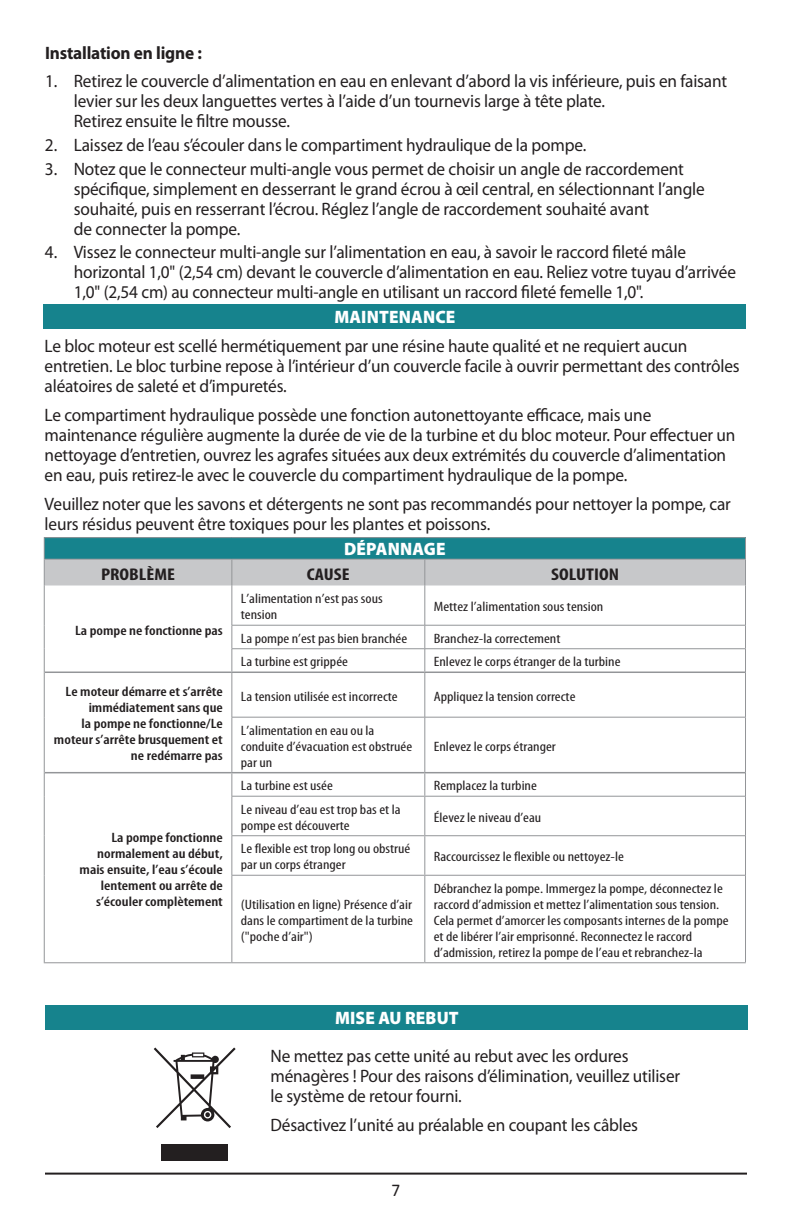
<style>
.page{position:relative;width:792px;height:1224px;background:#fff}
.page>*{position:absolute;margin:0;border:0;box-sizing:border-box;transform-origin:0 0}
.t1{font:18px/20px "Myriad Pro";letter-spacing:-.01em;color:#231f20;scale:.96 1}
.t2{font:900 18px "Myriad Pro";letter-spacing:.01em;color:#fff;scale:.96 1}
.t3{font:700 18px "Myriad Pro";letter-spacing:-.01em;color:#231f20;scale:.96 1}
.t4{font:18px "Calibri";color:#231f20;scale:.96 1}
.t5{font:700 condensed 17px "Myriad Pro";color:#231f20;scale:1.18 1}
.t6{font:condensed 13.6px/16px "Myriad Pro";color:#231f20;scale:1.18 1}
.t7{font:600 condensed 13.6px/16px "Myriad Pro";color:#231f20;text-align:right;scale:1.18 1}
</style>
<div class="page">
<div style="left:44px;top:304px;width:702px;height:24px;background:#16838d"></div>
<div style="left:46px;top:1005px;width:702px;height:25px;background:#16838d"></div>
<div style="left:161px;top:1145px;width:67px;height:16px;background:#231f20"></div>
<svg style="left:154px;top:1048px;width:82px;height:80px"></svg>
<svg style="left:45px;top:586px;width:700px;height:376px"></svg>
<hr style="left:44px;top:537px;width:188px;height:1px;background:#939598">
<hr style="left:232px;top:537px;width:193px;height:1px;background:#939598">
<hr style="left:425px;top:537px;width:321px;height:1px;background:#939598">
<hr style="left:44px;top:586px;width:1px;height:39px;background:#939598">
<svg style="left:44px;top:625px;width:1px;height:47px"></svg>
<hr style="left:44px;top:672px;width:1px;height:45px;background:#939598">
<hr style="left:44px;top:717px;width:1px;height:56px;background:#939598">
<svg style="left:44px;top:773px;width:1px;height:23px"></svg>
<hr style="left:44px;top:796px;width:1px;height:40px;background:#939598">
<hr style="left:232px;top:796px;width:193px;height:1px;background:#939598">
<hr style="left:425px;top:796px;width:320px;height:1px;background:#939598">
<hr style="left:44px;top:836px;width:1px;height:39px;background:#939598">
<hr style="left:232px;top:835px;width:193px;height:1px;background:#939598">
<hr style="left:425px;top:835px;width:320px;height:1px;background:#939598">
<hr style="left:44px;top:875px;width:1px;height:87px;background:#939598">
<hr style="left:232px;top:875px;width:193px;height:1px;background:#939598">
<hr style="left:425px;top:875px;width:320px;height:1px;background:#939598">
<hr style="left:44px;top:962px;width:188px;height:1px;background:#939598">
<hr style="left:232px;top:962px;width:193px;height:1px;background:#939598">
<hr style="left:425px;top:962px;width:321px;height:1px;background:#939598">
<svg style="left:44px;top:538px;width:702px;height:48px;background:#7aa9af"></svg>
<hr style="left:232px;top:586px;width:1px;height:39px;background:#939598">
<hr style="left:424px;top:586px;width:1px;height:39px;background:#939598">
<hr style="left:745px;top:586px;width:1px;height:39px;background:#939598">
<hr style="left:232px;top:625px;width:193px;height:1px;background:#939598">
<hr style="left:425px;top:625px;width:321px;height:1px;background:#939598">
<hr style="left:232px;top:648px;width:193px;height:1px;background:#939598">
<svg style="left:232px;top:625px;width:1px;height:47px"></svg>
<hr style="left:425px;top:648px;width:321px;height:1px;background:#939598">
<svg style="left:424px;top:625px;width:1px;height:47px"></svg>
<svg style="left:745px;top:625px;width:1px;height:47px"></svg>
<hr style="left:232px;top:673px;width:1px;height:44px;background:#939598">
<hr style="left:424px;top:673px;width:1px;height:44px;background:#939598">
<hr style="left:745px;top:672px;width:1px;height:45px;background:#939598">
<hr style="left:232px;top:717px;width:193px;height:1px;background:#939598">
<hr style="left:232px;top:717px;width:1px;height:55px;background:#939598">
<hr style="left:425px;top:717px;width:321px;height:1px;background:#939598">
<hr style="left:424px;top:717px;width:1px;height:55px;background:#939598">
<hr style="left:745px;top:717px;width:1px;height:56px;background:#939598">
<svg style="left:232px;top:773px;width:1px;height:23px"></svg>
<svg style="left:424px;top:773px;width:1px;height:23px"></svg>
<svg style="left:745px;top:773px;width:1px;height:23px"></svg>
<hr style="left:232px;top:796px;width:1px;height:40px;background:#939598">
<hr style="left:424px;top:797px;width:1px;height:38px;background:#939598">
<hr style="left:745px;top:796px;width:1px;height:40px;background:#939598">
<hr style="left:232px;top:836px;width:1px;height:39px;background:#939598">
<hr style="left:424px;top:836px;width:1px;height:39px;background:#939598">
<hr style="left:745px;top:836px;width:1px;height:39px;background:#939598">
<hr style="left:232px;top:875px;width:1px;height:87px;background:#939598">
<hr style="left:424px;top:876px;width:1px;height:86px;background:#939598">
<hr style="left:745px;top:875px;width:1px;height:87px;background:#939598">
<hr style="left:45px;top:672px;width:187px;height:1px;background:#939598">
<hr style="left:232px;top:672px;width:193px;height:1px;background:#939598">
<hr style="left:425px;top:672px;width:320px;height:1px;background:#939598">
<hr style="left:45px;top:772px;width:187px;height:1px;background:#939598">
<hr style="left:232px;top:772px;width:193px;height:1px;background:#939598">
<hr style="left:425px;top:772px;width:320px;height:1px;background:#939598">
<hr style="left:45px;top:1173px;width:702px;height:2px;background:#231f20">
<p class="t3" style="left:45px;top:42px;width:165px">Installation en ligne :</p>
<p class="t1" style="left:74px;top:72px;width:682px;text-indent:-29px">1. Retirez le couvercle d’alimentation en eau en enlevant d’abord la vis inférieure, puis en faisant levier sur les deux languettes vertes à l’aide d’un tournevis large à tête plate.<br>Retirez ensuite le filtre mousse.</p>
<p class="t1" style="left:45px;top:135px;width:565px">2. Laissez de l’eau s’écouler dans le compartiment hydraulique de la pompe.</p>
<p class="t1" style="left:74px;top:159px;width:659px;text-indent:-29px">3. Notez que le connecteur multi-angle vous permet de choisir un angle de raccordement spécifique, simplement en desserrant le grand écrou à œil central, en sélectionnant l’angle souhaité, puis en resserrant l’écrou. Réglez l’angle de raccordement souhaité avant<br>de connecter la pompe.</p>
<p class="t1" style="left:74px;top:243px;width:691px;text-indent:-29px">4. Vissez le connecteur multi-angle sur l’alimentation en eau, à savoir le raccord fileté mâle horizontal 1,0" (2,54 cm) devant le couvercle d’alimentation en eau. Reliez votre tuyau d’arrivée<br>1,0" (2,54 cm) au connecteur multi-angle en utilisant un raccord fileté femelle 1,0".</p>
<p class="t2" style="left:334px;top:307px;width:128px">MAINTENANCE</p>
<p class="t1" style="left:45px;top:336px;width:726px">Le bloc moteur est scellé hermétiquement par une résine haute qualité et ne requiert aucun entretien. Le bloc turbine repose à l’intérieur d’un couvercle facile à ouvrir permettant des contrôles aléatoires de saleté et d’impuretés.</p>
<p class="t1" style="left:45px;top:405px;width:721px">Le compartiment hydraulique possède une fonction autonettoyante efficace, mais une maintenance régulière augmente la durée de vie de la turbine et du bloc moteur. Pour effectuer un nettoyage d’entretien, ouvrez les agrafes situées aux deux extrémités du couvercle d’alimentation en eau, puis retirez-le avec le couvercle du compartiment hydraulique de la pompe.</p>
<p class="t1" style="left:45px;top:494px;width:716px">Veuillez noter que les savons et détergents ne sont pas recommandés pour nettoyer la pompe, car leurs résidus peuvent être toxiques pour les plantes et poissons.</p>
<p class="t2" style="left:344px;top:539px;width:107px">DÉPANNAGE</p>
<p class="t5" style="left:101px;top:565px;width:64px">PROBLÈME</p>
<p class="t5" style="left:307px;top:565px;width:38px">CAUSE</p>
<p class="t5" style="left:551px;top:565px;width:59px">SOLUTION</p>
<p class="t7" style="left:75px;top:623px;width:127px">La pompe ne fonctionne pas</p>
<p class="t6" style="left:241px;top:591px;width:122px">L’alimentation n’est pas sous tension</p>
<p class="t6" style="left:434px;top:599px;width:145px">Mettez l’alimentation sous tension</p>
<p class="t6" style="left:241px;top:631px;width:142px">La pompe n’est pas bien branchée</p>
<p class="t6" style="left:434px;top:631px;width:109px">Branchez-la correctement</p>
<p class="t6" style="left:241px;top:654px;width:92px">La turbine est grippée</p>
<p class="t6" style="left:434px;top:654px;width:160px">Enlevez le corps étranger de la turbine</p>
<p class="t7" style="left:54px;top:684px;width:145px">Le moteur démarre et s’arrête immédiatement sans que<br>la pompe ne fonctionne/Le moteur s’arrête brusquement et ne redémarre pas</p>
<p class="t6" style="left:241px;top:688px;width:134px">La tension utilisée est incorrecte</p>
<p class="t6" style="left:434px;top:688px;width:122px">Appliquez la tension correcte</p>
<p class="t6" style="left:241px;top:723px;width:147px">L’alimentation en eau ou la conduite d’évacuation est obstruée par un</p>
<p class="t6" style="left:434px;top:739px;width:105px">Enlevez le corps étranger</p>
<p class="t7" style="left:80px;top:829px;width:123px">La pompe fonctionne normalement au début, mais ensuite, l’eau s’écoule lentement ou arrête de s’écouler complètement</p>
<p class="t6" style="left:241px;top:778px;width:79px">La turbine est usée</p>
<p class="t6" style="left:434px;top:778px;width:89px">Remplacez la turbine</p>
<p class="t6" style="left:241px;top:802px;width:137px">Le niveau d’eau est trop bas et la pompe est découverte</p>
<p class="t6" style="left:434px;top:810px;width:93px">Élevez le niveau d’eau</p>
<p class="t6" style="left:241px;top:841px;width:145px">Le flexible est trop long ou obstrué par un corps étranger</p>
<p class="t6" style="left:434px;top:849px;width:163px">Raccourcissez le flexible ou nettoyez-le</p>
<p class="t6" style="left:241px;top:897px;width:147px;text-align:justify">(Utilisation en ligne) Présence d’air dans le compartiment de la turbine ("poche d’air")</p>
<p class="t6" style="left:434px;top:881px;width:251px">Débranchez la pompe. Immergez la pompe, déconnectez le raccord d’admission et mettez l’alimentation sous tension.<br>Cela permet d’amorcer les composants internes de la pompe et de libérer l’air emprisonné. Reconnectez le raccord d’admission, retirez la pompe de l’eau et rebranchez-la</p>
<p class="t2" style="left:335px;top:1008px;width:130px">MISE AU REBUT</p>
<p class="t1" style="left:271px;top:1046px;width:428px">Ne mettez pas cette unité au rebut avec les ordures ménagères ! Pour des raisons d’élimination, veuillez utiliser le système de retour fourni.</p>
<p class="t1" style="left:271px;top:1115px;width:384px">Désactivez l’unité au préalable en coupant les câbles</p>
<p class="t4" style="left:392px;top:1179px;width:11px">7</p>
</div>
